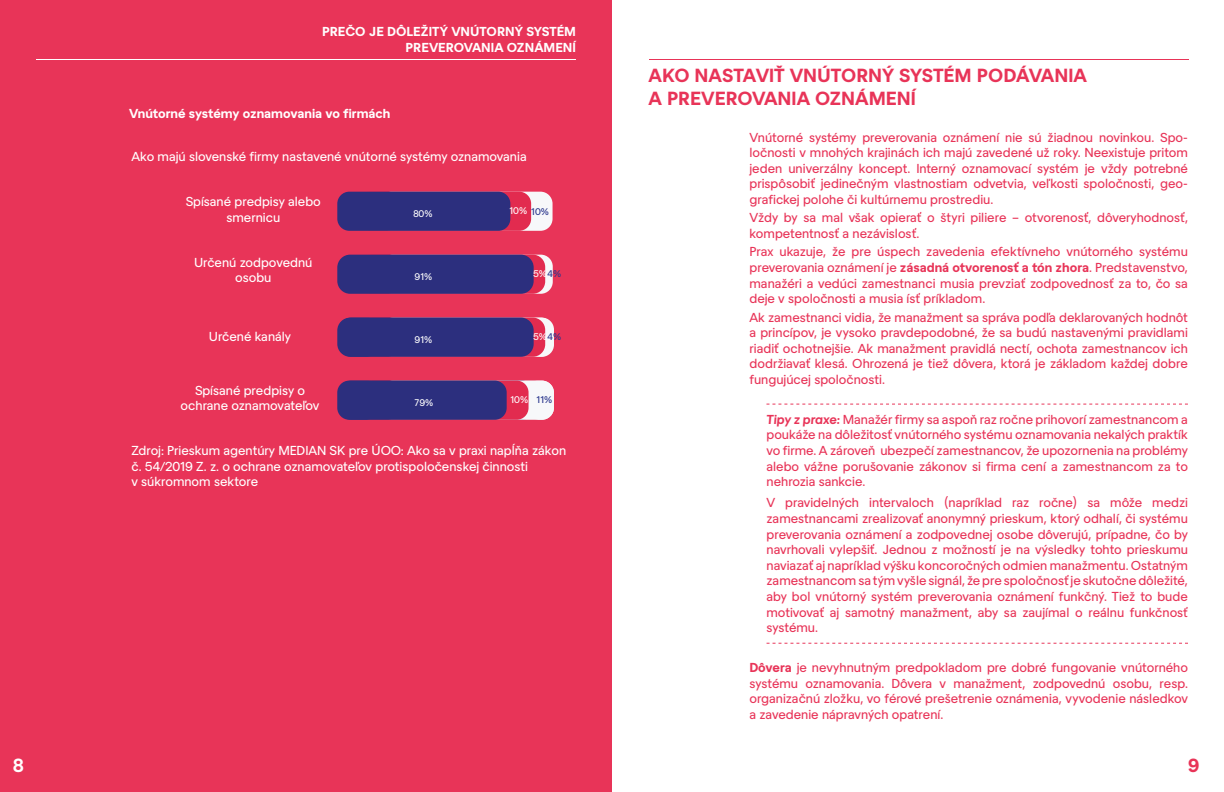
<style>
.page{position:relative;width:1224px;height:792px;background:#fff}
.page>*{position:absolute;margin:0;border:0;box-sizing:border-box;transform-origin:0 0}
.t1{font:700 19px/22.8px "Deto Grotesk";letter-spacing:-.005em;color:#e83458}
.t2{font:700 19px "Deto Grotesk";color:#fff}
.t3{font:13px/15.6px "Deto Grotesk";color:#e83458;text-align:justify}
.t4{font:13px/15.6px "Deto Grotesk";color:#fff;text-align:center}
.t5{font:700 13px/15.6px "Deto Grotesk";letter-spacing:-.005em;color:#fff;text-align:right}
.t6{font:9.7px "Deto Grotesk";color:#fff}
.t7{font:9.6px "Deto Grotesk";color:#fff}
.s1{color:#28348b}
.s2{font-weight:700}
.s3{font-weight:700;font-style:italic}
</style>
<div class="page">
<div style="left:0;top:0;width:612px;height:792px;background:#e83458"></div>
<hr style="left:36px;top:59px;width:540px;height:1px;background:#fff">
<hr style="left:649px;top:60px;width:540px;height:1px;background:#e83458">
<div style="left:379px;top:192px;width:174px;height:39px;background:#f7f8fa;border-radius:12px"></div>
<div style="left:358px;top:192px;width:173px;height:39px;background:#e22b4f;border-radius:12px"></div>
<div style="left:337px;top:192px;width:173px;height:39px;background:#2c2f7e;border-radius:12px"></div>
<svg style="left:381px;top:255px;width:172px;height:39px"></svg>
<div style="left:359px;top:255px;width:186px;height:39px;background:#e22b4f;border-radius:12px"></div>
<div style="left:337px;top:255px;width:197px;height:39px;background:#2c2f7e;border-radius:13px"></div>
<div style="left:381px;top:318px;width:172px;height:39px;background:#f7f8fa;border-radius:12px"></div>
<div style="left:359px;top:318px;width:186px;height:39px;background:#e22b4f;border-radius:12px"></div>
<div style="left:337px;top:318px;width:197px;height:39px;background:#2c2f7e;border-radius:13px"></div>
<div style="left:381px;top:381px;width:173px;height:39px;background:#f7f8fa;border-radius:12px"></div>
<div style="left:359px;top:381px;width:170px;height:39px;background:#e22b4f;border-radius:12px"></div>
<div style="left:337px;top:381px;width:170px;height:39px;background:#2c2f7e;border-radius:12px"></div>
<svg style="left:766px;top:643px;width:422px;height:1px"></svg>
<svg style="left:766px;top:404px;width:422px;height:1px"></svg>
<p class="t5" style="left:322px;top:23px;width:255px">PREČO JE DÔLEŽITÝ VNÚTORNÝ SYSTÉM<br>PREVEROVANIA OZNÁMENÍ</p>
<p class="t5" style="left:129px;top:105px;width:263px">Vnútorné systémy oznamovania vo firmách</p>
<p class="t4" style="left:132px;top:148px;width:397px">Ako majú slovenské firmy nastavené vnútorné systémy oznamovania</p>
<p class="t4" style="left:186px;top:193px;width:137px">Spísané predpisy alebo smernicu</p>
<p class="t4" style="left:194px;top:253px;width:120px">Určenú zodpovednú osobu</p>
<p class="t4" style="left:209px;top:328px;width:84px">Určené kanály</p>
<p class="t4" style="left:181px;top:381px;width:140px">Spísané predpisy o ochrane oznamovateľov</p>
<p class="t7" style="left:413px;top:206px;width:21px">80%</p>
<p class="t6" style="left:509px;top:204px;width:41px">10% <span class="s1">10%</span></p>
<p class="t7" style="left:415px;top:269px;width:19px">91%</p>
<p class="t6" style="left:533px;top:267px;width:30px">5%<span class="s1">4%</span></p>
<p class="t7" style="left:415px;top:332px;width:23px">99 1 %%</p>
<p class="t6" style="left:533px;top:330px;width:30px">5%5%<span class="s1">4%</span></p>
<p class="t7" style="left:415px;top:395px;width:23px">7 99 1 %%</p>
<p class="t6" style="left:510px;top:393px;width:43px">10% 5%<span class="s1">11%</span></p>
<p class="t4" style="left:132px;top:442px;width:436px;text-align:left">Zdroj: Prieskum agentúry MEDIAN SK pre ÚOO: Ako sa v praxi napĺňa zákon č. 54/2019 Z. z. o ochrane oznamovateľov protispoločenskej činnosti<br>v súkromnom sektore</p>
<h1 class="t1" style="left:649px;top:62px;width:440px">AKO NASTAVIŤ VNÚTORNÝ SYSTÉM PODÁVANIA<br>A PREVEROVANIA OZNÁMENÍ</h1>
<p class="t3" style="left:749px;top:128px;width:440px">Vnútorné systémy preverovania oznámení nie sú žiadnou novinkou. Spo&shy;ločnosti v mnohých krajinách ich majú zavedené už roky. Neexistuje pritom jeden univerzálny koncept. Interný oznamovací systém je vždy potrebné prispôsobiť jedinečným vlastnostiam odvetvia, veľkosti spoločnosti, geo&shy;grafickej polohe či kultúrnemu prostrediu.</p>
<p class="t3" style="left:749px;top:209px;width:440px">Vždy by sa mal však opierať o štyri piliere – otvorenosť, dôveryhodnosť, kompetentnosť a nezávislosť.</p>
<p class="t3" style="left:749px;top:243px;width:440px">Prax ukazuje, že pre úspech zavedenia efektívneho vnútorného systému preverovania oznámení je <span class="s2">zásadná otvorenosť a tón zhora</span>. Predstavenstvo, manažéri a vedúci zamestnanci musia prevziať zodpovednosť za to, čo sa deje v spoločnosti a musia ísť príkladom.</p>
<p class="t3" style="left:749px;top:308px;width:440px">Ak zamestnanci vidia, že manažment sa správa podľa deklarovaných hodnôt a princípov, je vysoko pravdepodobné, že sa budú nastavenými pravidlami riadiť ochotnejšie. Ak manažment pravidlá nectí, ochota zamestnancov ich dodržiavať klesá. Ohrozená je tiež dôvera, ktorá je základom každej dobre fungujúcej spoločnosti.</p>
<p class="t3" style="left:766px;top:410px;width:423px"><span class="s3">Tipy z praxe:</span> Manažér firmy sa aspoň raz ročne prihovorí zamestnancom a poukáže na dôležitosť vnútorného systému oznamovania nekalých praktík vo firme. A zároveň ubezpečí zamestnancov, že upozornenia na problémy alebo vážne porušovanie zákonov si firma cení a zamestnancom za to nehrozia sankcie.</p>
<p class="t3" style="left:766px;top:494px;width:423px">V pravidelných intervaloch (napríklad raz ročne) sa môže medzi zamestnancami zrealizovať anonymný prieskum, ktorý odhalí, či systému preverovania oznámení a zodpovednej osobe dôverujú, prípadne, čo by navrhovali vylepšiť. Jednou z možností je na výsledky tohto prieskumu naviazať aj napríklad výšku koncoročných odmien manažmentu. Ostatným zamestnancom sa tým vyšle signál, že pre spoločnosť je skutočne dôležité, aby bol vnútorný systém preverovania oznámení funkčný. Tiež to bude motivovať aj samotný manažment, aby sa zaujímal o reálnu funkčnosť systému.</p>
<p class="t3" style="left:749px;top:659px;width:440px"><span class="s2">Dôvera</span> je nevyhnutným predpokladom pre dobré fungovanie vnútorného systému oznamovania. Dôvera v manažment, zodpovednú osobu, resp. organizačnú zložku, vo férové prešetrenie oznámenia, vyvodenie následkov a zavedenie nápravných opatrení.</p>
<h1 class="t2" style="left:13px;top:752px;width:12px">8</h1>
<h1 class="t1" style="left:1188px;top:753px;width:13px">9</h1>
</div>
